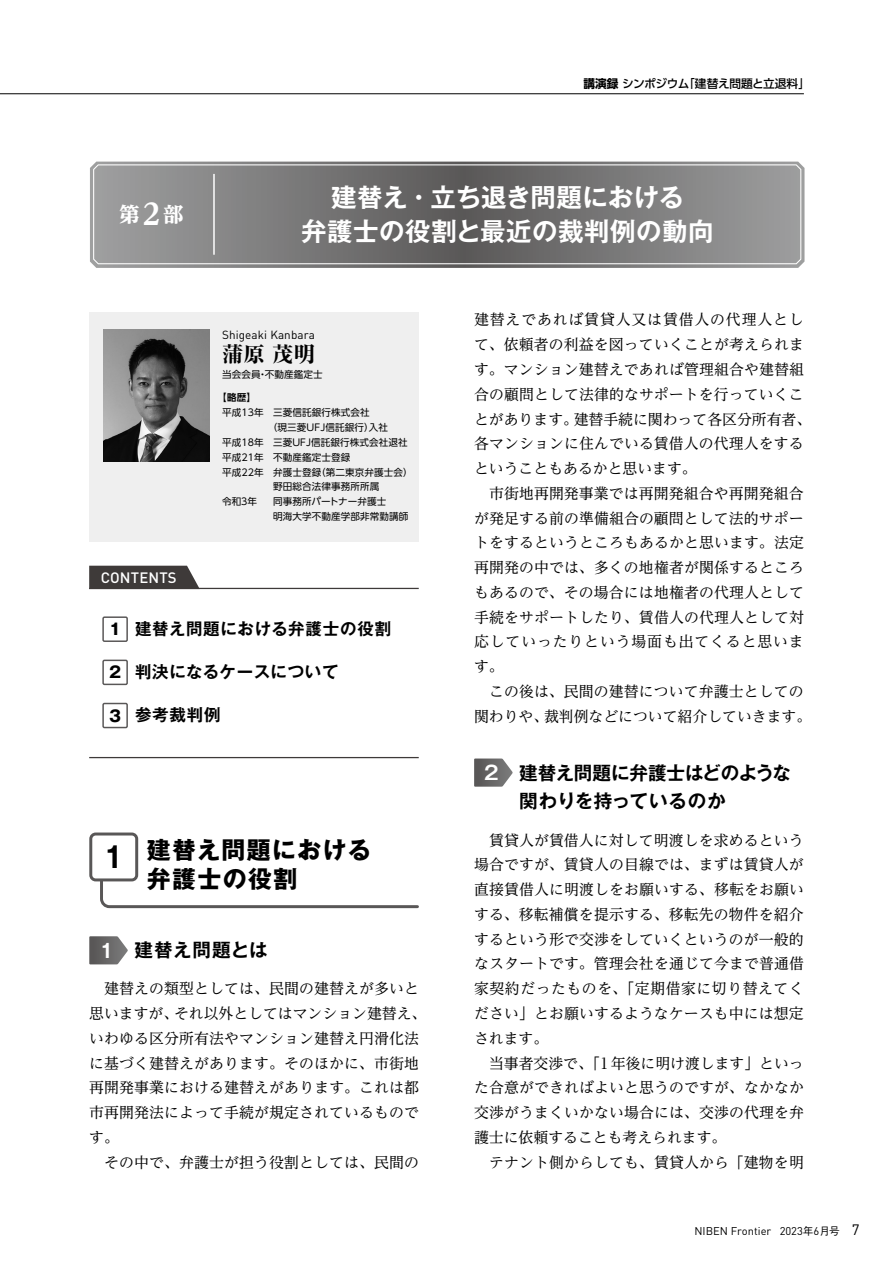
<style>
.page{position:relative;width:893px;height:1263px;background:#fff}
.page>*{position:absolute;margin:0;border:0;box-sizing:border-box;transform-origin:0 0}
.t1{font:700 28.65px "Gothic MB101 Pr 6 N De";color:#000}
.t2{font:700 25.5px/34px "Gothic MB101 Pr 6 N De";letter-spacing:.02em;color:#fff;text-align:center}
.t3{font:700 23.85px/28.7px "Gothic MB101 Pr 6 N";letter-spacing:.06em;color:#000}
.t4{font:800 21.3px "Ryumin Pr 6 N";color:#000}
.t5{font:800 20.25px "UD Reimin Pr 6 N";color:#fff}
.t6{font:700 18.6px/28.7px "Gothic MB101 Pr 6 N De";letter-spacing:-.005em;color:#000}
.t7{font:700 18.6px "Gothic MB101 Pr 6 N De";letter-spacing:.03em;color:#000}
.t8{font:700 16.5px "Gothic MB101 Pr 6 N De";letter-spacing:.045em;color:#000}
.t9{font:14.85px/24.8px "UD Reimin Pr 6 N";letter-spacing:.01em;color:#000;text-align:justify}
.t10{font:500 14.85px "DIN Pro";letter-spacing:.01em;color:#fff}
.t11{font:500 11.7px "UD Shin Go Pr 6 N";letter-spacing:-.035em;color:#000}
.t12{font:11.7px "DIN Pro";letter-spacing:.01em;color:#000}
.t13{font:11.1px "DIN";color:#000}
.t14{font:9.6px/14.9px "UD Shin Go Pr 6 N";letter-spacing:.01em;color:#000}
.t15{font:700 9.6px "UD Shin Go Pr 6 N De";color:#000}
.s1{font-size:28.95px}
.s2{font-weight:700}
.s3{font-family:"Gothic MB101 Pr 6 N";font-size:15.75px}
.s4{font-size:19.2px;color:#fff}
.s5{font-family:"Gothic BBB Pr 6 N";font-weight:500;font-size:10.65px}
.s6{font-size:14.85px}
</style>
<div class="page">
<hr style="left:0;top:94px;width:804px;height:1px;background:#000">
<svg style="left:90px;top:162px;width:714px;height:106px;background:#858585"></svg>
<svg style="left:92px;top:163px;width:710px;height:102px;background:#7f7f7f"></svg>
<hr style="left:213px;top:174px;width:2px;height:81px;background:#fff">
<svg style="left:474px;top:758px;width:39px;height:29px"></svg>
<div style="left:89px;top:312px;width:330px;height:230px;background:#efefef"></div>
<img style="left:103px;top:329px;width:107px;height:132px">
<div style="left:102px;top:616px;width:26px;height:26px;border:1px solid #595757"></div>
<div style="left:102px;top:660px;width:26px;height:25px;border:1px solid #595757"></div>
<div style="left:102px;top:703px;width:26px;height:25px;border:1px solid #595757"></div>
<hr style="left:89px;top:757px;width:330px;height:1px;background:#3e3a39">
<hr style="left:89px;top:588px;width:330px;height:1px;background:#3e3a39">
<svg style="left:89px;top:566px;width:111px;height:22px;background:#4a4645"></svg>
<svg style="left:99px;top:862px;width:320px;height:47px"></svg>
<div style="left:91px;top:834px;width:46px;height:46px;background:#fff;border-radius:5px"></div>
<div style="left:89px;top:832px;width:49px;height:49px;border:3px solid #595757;border-radius:5px"></div>
<svg style="left:89px;top:936px;width:39px;height:28px"></svg>
<h3 class="t5" style="left:119px;top:197px;width:65px">第<span class="s1">2</span>部</h3>
<p class="t11" style="left:583px;top:74px;width:228px"><span class="s2">講演録</span> シンポジウム「建替え問題と立退料」</p>
<h2 class="t2" style="left:301px;top:180px;width:414px">建替え・立ち退き問題における<br>弁護士の役割と最近の裁判例の動向</h2>
<p class="t10" style="left:101px;top:565px;width:77px">CONTENTS</p>
<p class="t12" style="left:222px;top:326px;width:94px">Shigeaki Kanbara</p>
<h3 class="t4" style="left:222px;top:337px;width:94px">蒲原 茂明</h3>
<p class="t14" style="left:222px;top:367px;width:102px">当会会員・不動産鑑定士</p>
<p class="t15" style="left:217px;top:390px;width:40px">【略歴】</p>
<p class="t14" style="left:222px;top:405px;width:149px">平成13年 三菱信託銀行株式会社</p>
<p class="t14" style="left:268px;top:420px;width:121px">（現三菱UFJ信託銀行）入社</p>
<p class="t14" style="left:222px;top:434px;width:187px">平成18年 三菱UFJ信託銀行株式会社退社</p>
<p class="t14" style="left:222px;top:449px;width:130px">平成21年 不動産鑑定士登録</p>
<p class="t14" style="left:222px;top:464px;width:192px">平成22年 弁護士登録（第二東京弁護士会）</p>
<p class="t14" style="left:273px;top:479px;width:108px">野田総合法律事務所所属</p>
<p class="t14" style="left:222px;top:494px;width:36px">令和３年</p>
<p class="t14" style="left:273px;top:494px;width:137px">同事務所パートナー弁護士<br>明海大学不動産学部非常勤講師</p>
<p class="t8" style="left:109px;top:615px;width:284px"><span class="s3">1</span> 建替え問題における弁護士の役割</p>
<p class="t8" style="left:109px;top:658px;width:231px"><span class="s3">2</span> 判決になるケースについて</p>
<p class="t8" style="left:109px;top:701px;width:113px"><span class="s3">3</span> 参考裁判例</p>
<h1 class="t1" style="left:103px;top:833px;width:23px">1</h1>
<h3 class="t3" style="left:147px;top:835px;width:226px">建替え問題における弁護士の役割</h3>
<p class="t7" style="left:99px;top:935px;width:170px"><span class="s4">1</span> 建替え問題とは</p>
<p class="t9" style="left:89px;top:976px;width:339px;text-align:left;text-indent:15px">建替えの類型としては、民間の建替えが多いと思いますが、それ以外としてはマンション建替え、いわゆる区分所有法やマンション建替え円滑化法に基づく建替えがあります。そのほかに、市街地再開発事業における建替えがあります。これは都市再開発法によって手続が規定されているものです。</p>
<p class="t9" style="left:104px;top:1149px;width:316px">その中で、弁護士が担う役割としては、民間の</p>
<p class="t9" style="left:474px;top:307px;width:339px;text-align:left">建替えであれば賃貸人又は賃借人の代理人として、依頼者の利益を図っていくことが考えられます。マンション建替えであれば管理組合や建替組合の顧問として法律的なサポートを行っていくことがあります。建替手続に関わって各区分所有者、各マンションに住んでいる賃借人の代理人をするということもあるかと思います。</p>
<p class="t9" style="left:474px;top:480px;width:331px;text-indent:15px">市街地再開発事業では再開発組合や再開発組合が発足する前の準備組合の顧問として法的サポートをするというところもあるかと思います。法定再開発の中では、多くの地権者が関係するところもあるので、その場合には地権者の代理人として手続をサポートしたり、賃借人の代理人として対応していったりという場面も出てくると思います。</p>
<p class="t9" style="left:474px;top:678px;width:339px;text-align:center">この後は、民間の建替について弁護士としての<br>関わりや、裁判例などについて紹介していきます。</p>
<p class="t6" style="left:519px;top:757px;width:273px;text-indent:-35px"><span class="s4">2</span> 建替え問題に弁護士はどのような関わりを持っているのか</p>
<p class="t9" style="left:474px;top:827px;width:331px;text-indent:15px">賃貸人が賃借人に対して明渡しを求めるという場合ですが、賃貸人の目線では、まずは賃貸人が直接賃借人に明渡しをお願いする、移転をお願いする、移転補償を提示する、移転先の物件を紹介するという形で交渉をしていくというのが一般的なスタートです。管理会社を通じて今まで普通借家契約だったものを、「定期借家に切り替えてください」とお願いするようなケースも中には想定されます。</p>
<p class="t9" style="left:474px;top:1050px;width:331px;text-indent:15px">当事者交渉で、「1年後に明け渡します」といった合意ができればよいと思うのですが、なかなか交渉がうまくいかない場合には、交渉の代理を弁護士に依頼することも考えられます。</p>
<p class="t9" style="left:489px;top:1149px;width:316px">テナント側からしても、賃貸人から「建物を明</p>
<p class="t13" style="left:694px;top:1224px;width:167px">NIBEN Frontier 2023<span class="s5">年</span>6<span class="s5">月号</span> <span class="s6">7</span></p>
</div>
